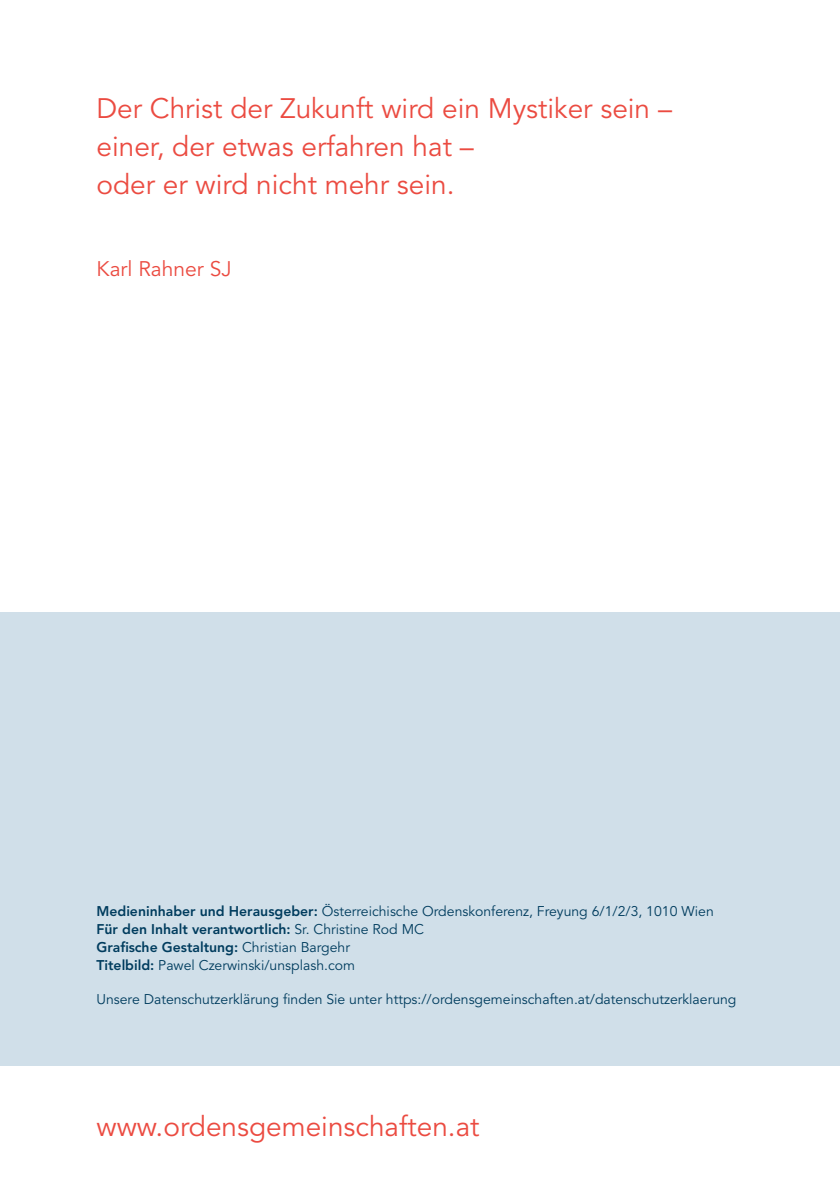
<style>
.page{position:relative;width:840px;height:1191px;background:#fff}
.page>*{position:absolute;margin:0;border:0;box-sizing:border-box;transform-origin:0 0}
.t1{font:28px/38px "Avenir LT Std";color:#eb4b41}
.Terminzeile{font:21px "Avenir LT Std";color:#eb4b41}
.t2{font:14px "Avenir LT Std";color:#003c5e}
.t3{font:800 14px "Avenir LT Std";color:#003c5e}
.s1{font-weight:800}
.s2{font-weight:400}
</style>
<div class="page">
<div style="left:0;top:612px;width:839px;height:454px;background:#d0dfe9"></div>
<p class="t1" style="left:96px;top:90px;width:576px">Der Christ der Zukunft wird ein Mystiker sein – einer, der etwas erfahren hat –</p>
<p class="t1" style="left:96px;top:166px;width:359px">oder er wird nicht mehr sein.</p>
<p class="Terminzeile" style="left:96px;top:256px;width:136px">Karl Rahner SJ</p>
<p class="t2" style="left:96px;top:903px;width:618px"><span class="s1">Medieninhaber und Herausgeber:</span> Österreichische Ordenskonferenz, Freyung 6/1/2/3, 1010 Wien</p>
<p class="t3" style="left:96px;top:921px;width:329px">Für den Inhalt verantwortlich: <span class="s2">Sr. Christine Rod MC</span></p>
<p class="t3" style="left:96px;top:939px;width:255px">Grafische Gestaltung: <span class="s2">Christian Bargehr</span></p>
<p class="t2" style="left:96px;top:957px;width:260px"><span class="s1">Titelbild:</span> Pawel Czerwinski/unsplash.com</p>
<p class="t2" style="left:96px;top:991px;width:641px">Unsere Datenschutzerklärung finden Sie unter https://ordensgemeinschaften.at/datenschutzerklaerung</p>
<p class="t1" style="left:96px;top:1107px;width:384px">www.ordensgemeinschaften.at</p>
</div>
